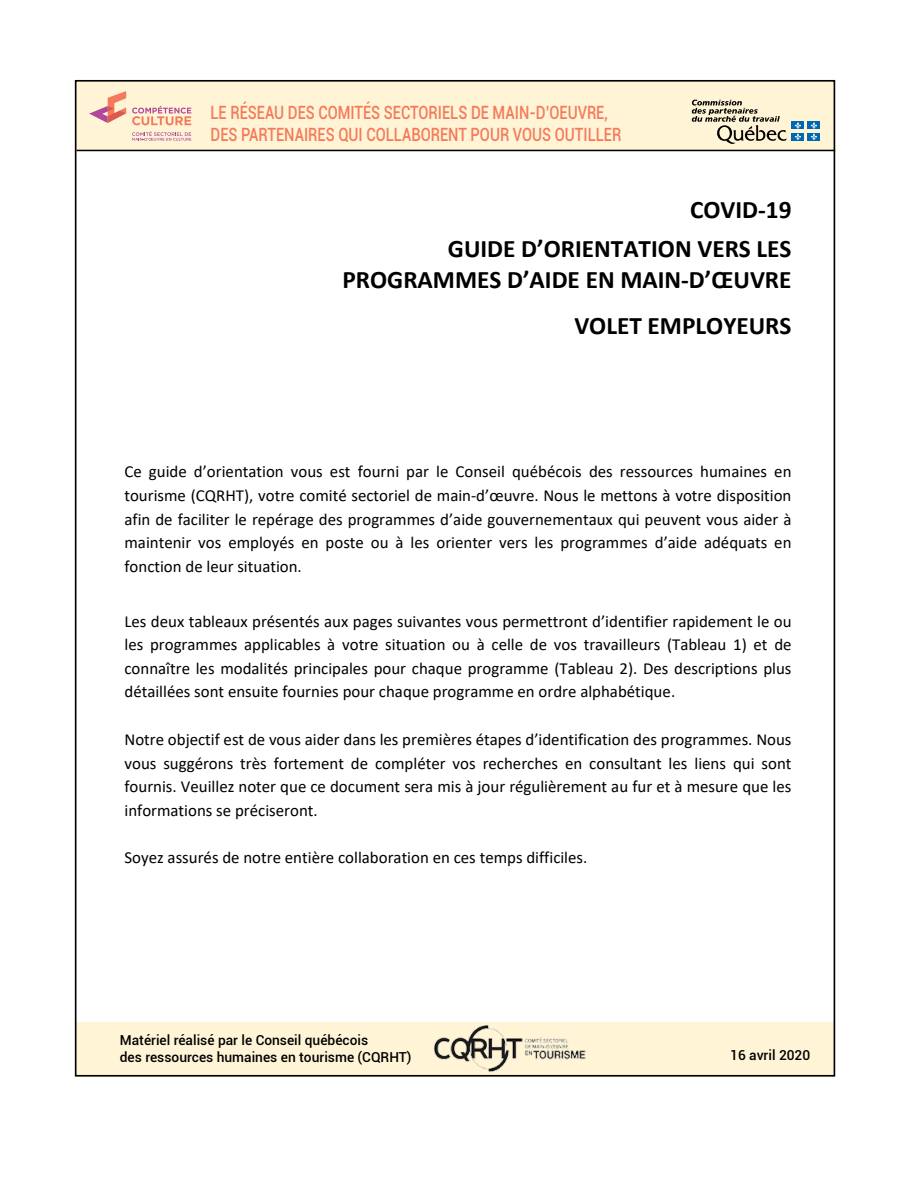
<style>
.page{position:relative;width:918px;height:1188px;background:#fff}
.page>*{position:absolute;margin:0;border:0;box-sizing:border-box;transform-origin:0 0}
.t1{font:700 25.35px/39.5px "Calibri";color:#000;text-align:right}
.t2{font:500 18.3px/22px "Roboto";color:#f47a5b;scale:.8 1}
.t3{font:16.8px/23.5px "Calibri";color:#000;text-align:justify}
.t4{font:500 13.8px/16.5px "Roboto";color:#000}
</style>
<div class="page">
<div style="left:76px;top:80px;width:112px;height:70px;background:#fff5d6"></div>
<div style="left:187px;top:80px;width:648px;height:70px;background:#fff5d6"></div>
<div style="left:76px;top:1022px;width:112px;height:55px;background:#fff5d6"></div>
<div style="left:187px;top:1022px;width:648px;height:55px;background:#fff5d6"></div>
<img style="left:434px;top:1025px;width:152px;height:47px">
<svg style="left:132px;top:106px;width:59px;height:19px"></svg>
<svg style="left:132px;top:131px;width:59px;height:10px"></svg>
<svg style="left:89px;top:91px;width:37px;height:32px"></svg>
<hr style="left:76px;top:150px;width:759px;height:1px;background:#000">
<svg style="left:692px;top:100px;width:95px;height:44px"></svg>
<div style="left:792px;top:122px;width:12px;height:7px;background:#0067b1"></div>
<div style="left:808px;top:122px;width:12px;height:7px;background:#0067b1"></div>
<div style="left:792px;top:133px;width:12px;height:8px;background:#0067b1"></div>
<svg style="left:795px;top:122px;width:6px;height:18px"></svg>
<div style="left:808px;top:133px;width:12px;height:8px;background:#0067b1"></div>
<svg style="left:811px;top:122px;width:6px;height:18px"></svg>
<p class="t2" style="left:211px;top:101px;width:510px">LE RÉSEAU DES COMITÉS SECTORIELS DE MAIN-D’OEUVRE,<br>DES PARTENAIRES QUI COLLABORENT POUR VOUS OUTILLER</p>
<h1 class="t1" style="left:448px;top:189px;width:345px">COVID-19<br>GUIDE D’ORIENTATION VERS LES</h1>
<h1 class="t1" style="left:342px;top:256px;width:451px;line-height:46.2px">PROGRAMMES D’AIDE EN MAIN-D’ŒUVRE<br>VOLET EMPLOYEURS</h1>
<p class="t3" style="left:124px;top:459px;width:669px">Ce guide d’orientation vous est fourni par le Conseil québécois des ressources humaines en tourisme (CQRHT), votre comité sectoriel de main-d’œuvre. Nous le mettons à votre disposition afin de faciliter le repérage des programmes d’aide gouvernementaux qui peuvent vous aider à maintenir vos employés en poste ou à les orienter vers les programmes d’aide adéquats en fonction de leur situation.</p>
<p class="t3" style="left:124px;top:609px;width:669px">Les deux tableaux présentés aux pages suivantes vous permettront d’identifier rapidement le ou les programmes applicables à votre situation ou à celle de vos travailleurs (Tableau 1) et de connaître les modalités principales pour chaque programme (Tableau 2). Des descriptions plus détaillées sont ensuite fournies pour chaque programme en ordre alphabétique.</p>
<p class="t3" style="left:124px;top:727px;width:669px">Notre objectif est de vous aider dans les premières étapes d’identification des programmes. Nous vous suggérons très fortement de compléter vos recherches en consultant les liens qui sont fournis. Veuillez noter que ce document sera mis à jour régulièrement au fur et à mesure que les informations se préciseront.</p>
<p class="t3" style="left:124px;top:845px;width:464px">Soyez assurés de notre entière collaboration en ces temps difficiles.</p>
<p class="t4" style="left:120px;top:1031px;width:293px">MATÉRIEL RÉALISÉ PAR LE CONSEIL QUÉBÉCOIS<br>DES RESSOURCES HUMAINES EN TOURISME (CQRHT)</p>
<p class="t4" style="left:730px;top:1046px;width:81px">16 AVRIL 2020</p>
</div>
